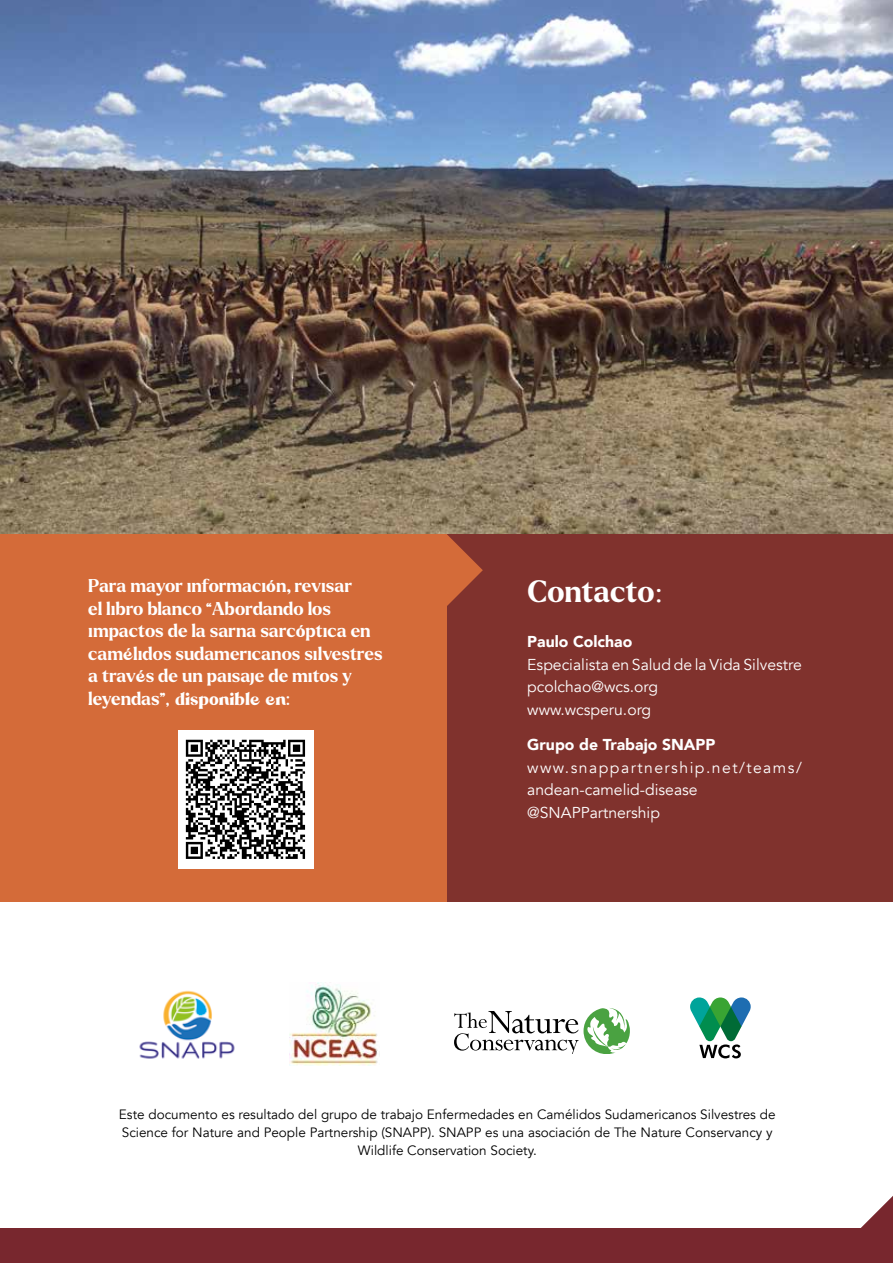
<style>
.page{position:relative;width:893px;height:1263px;background:#fff}
.page>*{position:absolute;margin:0;border:0;box-sizing:border-box;transform-origin:0 0}
.t1{font:700 30px "Larken DEMO";color:#fff}
.t2{font:700 18px/22.5px "Larken DEMO";color:#fff}
.t3{font:18px "Danilo Catalina";color:#fff}
.t4{font:15.75px/22.5px "Avenir";color:#fff}
.t5{font:900 15.75px "Avenir";color:#fff}
.t6{font:13.5px/18px "Avenir";color:#000;text-align:center}
.s1{font-family:"Danilo Catalina";font-weight:400}
.s2{font-family:"Larken DEMO";font-weight:700}
.s3{font-family:"Constantia";font-weight:400}
</style>
<div class="page">
<div style="left:0;top:1228px;width:893px;height:35px;background:#78272e"></div>
<svg style="left:861px;top:1196px;width:32px;height:32px"></svg>
<img style="left:0;top:0;width:893px;height:534px">
<div style="left:446px;top:534px;width:447px;height:367px;background:#80322d"></div>
<img style="left:139px;top:990px;width:96px;height:69px">
<svg style="left:690px;top:997px;width:61px;height:61px"></svg>
<svg style="left:454px;top:1008px;width:176px;height:45px"></svg>
<img style="left:290px;top:983px;width:88px;height:83px">
<div style="left:0;top:534px;width:446px;height:367px;background:#d46b39"></div>
<div style="left:178px;top:730px;width:136px;height:138px;background:#fff"></div>
<svg style="left:186px;top:740px;width:119px;height:119px"></svg>
<svg style="left:446px;top:534px;width:37px;height:72px"></svg>
<h2 class="t2" style="left:88px;top:575px;width:296px">Para mayor informaci<span class="s1">ó</span>n, revisar<br>el libro blanco <span class="s1">“</span>Abordando los impactos de la sarna sarc<span class="s1">ó</span>ptica en cam<span class="s1">é</span>lidos sudamericanos silvestres a trav<span class="s1">é</span>s de un paisaje de mitos y</h2>
<h2 class="t3" style="left:88px;top:690px;width:203px"><span class="s2">leyendas</span>”, disponible en:</h2>
<h1 class="t1" style="left:528px;top:577px;width:136px">Contacto<span class="s3">:</span></h1>
<p class="t5" style="left:527px;top:628px;width:106px">Paulo Colchao</p>
<p class="t4" style="left:527px;top:653px;width:276px">Especialista en Salud de la Vida Silvestre pcolchao@wcs.org<br>www.wcsperu.org</p>
<p class="t5" style="left:527px;top:731px;width:190px">Grupo de Trabajo SNAPP</p>
<p class="t4" style="left:527px;top:756px;width:276px">www.snappartnership.net/teams/ andean-camelid-disease @SNAPPartnership</p>
<p class="t6" style="left:119px;top:1105px;width:658px">Este documento es resultado del grupo de trabajo Enfermedades en Camélidos Sudamericanos Silvestres de<br>Science for Nature and People Partnership (SNAPP). SNAPP es una asociación de The Nature Conservancy y<br>Wildlife Conservation Society.</p>
</div>
